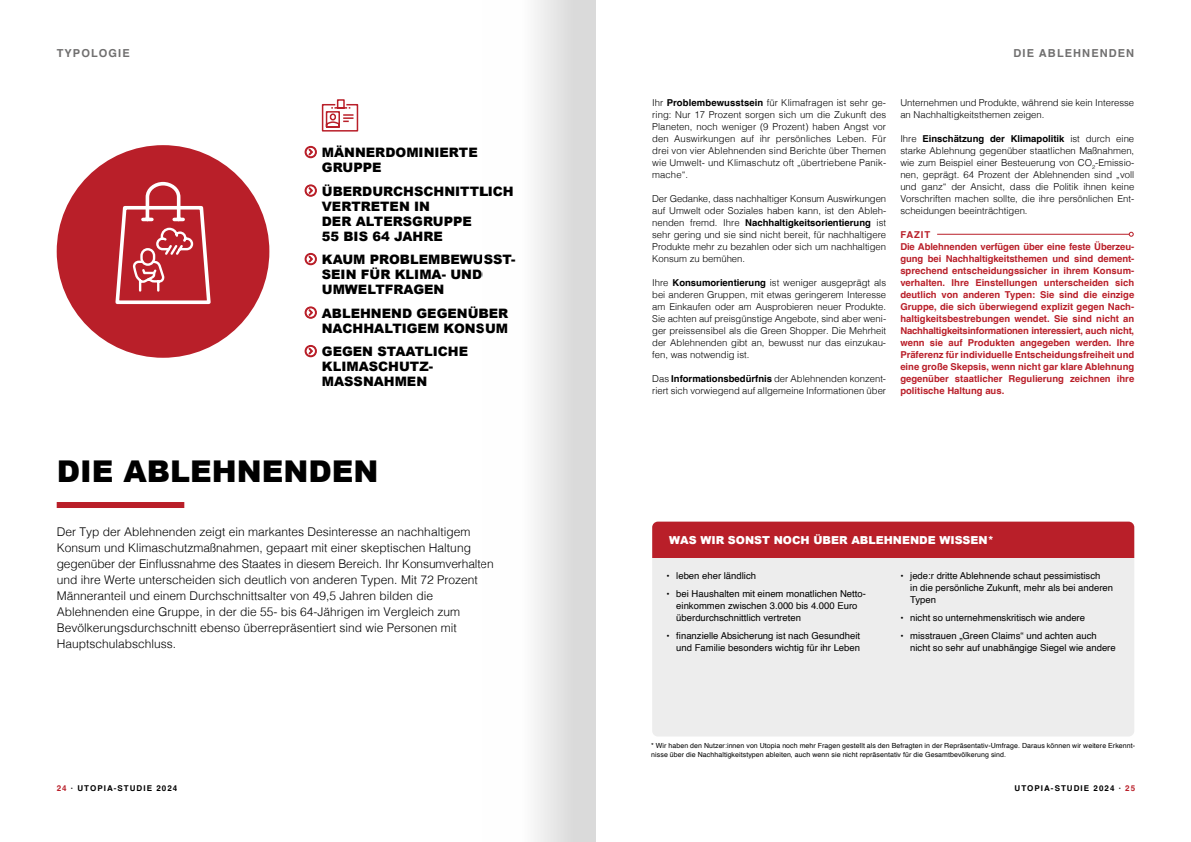
<style>
.page{position:relative;width:1191px;height:842px;background:#fff}
.page>*{position:absolute;margin:0;border:0;box-sizing:border-box;transform-origin:0 0}
.t1{font:900 30px "Arial";color:#000}
.t2{font:900 13px/15px "Arial";color:#000}
.t3{font:300 12px/16px "Helvetica";color:#000}
.t4{font:900 11px "Arial";color:#fff}
.t5{font:700 11px "Helvetica";letter-spacing:.1em;color:#706f6f}
.t6{font:300 9.5px/12px "Helvetica";color:#000;text-align:justify}
.t7{font:700 9.5px/12px "Helvetica";color:#b91f29}
.t8{font:9.5px/12px "Helvetica";color:#000}
.t9{font:700 8px "Helvetica";letter-spacing:.13em;color:#000}
.t10{font:7px/9px "Helvetica";letter-spacing:.01em;color:#000}
.s1{font-weight:700}
.s2{font-size:9px}
.s3{color:#b91f29}
</style>
<div class="page">
<div style="left:652px;top:522px;width:482px;height:214px;background:#ededed;border-radius:6px"></div>
<div style="left:652px;top:522px;width:482px;height:36px;background:#b91f29"></div>
<div style="left:57px;top:502px;width:127px;height:6px;background:#b91f29"></div>
<svg style="left:304px;top:146px;width:13px;height:12px"></svg>
<svg style="left:304px;top:184px;width:13px;height:13px"></svg>
<svg style="left:304px;top:253px;width:13px;height:12px"></svg>
<svg style="left:304px;top:306px;width:13px;height:13px"></svg>
<svg style="left:304px;top:345px;width:13px;height:12px"></svg>
<svg style="left:321px;top:99px;width:38px;height:33px"></svg>
<hr style="left:937px;top:234px;width:192px;height:1px;background:#b91f29">
<svg style="left:1128px;top:232px;width:5px;height:5px"></svg>
<div style="left:57px;top:145px;width:212px;height:213px;background:#b91f29;border-radius:50%"></div>
<svg style="left:115px;top:181px;width:96px;height:124px"></svg>
<div style="left:482px;top:0;width:113px;height:842px;background:linear-gradient(to right,#fff,#d6d6d6)"></div>
<p class="t5" style="left:57px;top:46px;width:74px">TYPOLOGIE</p>
<h2 class="t2" style="left:322px;top:144px;width:157px">MÄNNERDOMINIERTE<br>GRUPPE</h2>
<h2 class="t2" style="left:322px;top:183px;width:193px">ÜBERDURCHSCHNITTLICH<br>VERTRETEN IN<br>DER ALTERSGRUPPE<br>55 BIS 64 JAHRE</h2>
<h2 class="t2" style="left:322px;top:251px;width:195px">KAUM PROBLEMBEWUSST-<br>SEIN FÜR KLIMA- UND<br>UMWELTFRAGEN</h2>
<h2 class="t2" style="left:322px;top:305px;width:188px">ABLEHNEND GEGENÜBER<br>NACHHALTIGEM KONSUM</h2>
<h2 class="t2" style="left:322px;top:343px;width:148px">GEGEN STAATLICHE<br>KLIMASCHUTZ-<br>MASSNAHMEN</h2>
<h1 class="t1" style="left:57px;top:450px;width:323px">DIE ABLEHNENDEN</h1>
<p class="t3" style="left:57px;top:523px;width:439px">Der Typ der Ablehnenden zeigt ein markantes Desinteresse an nachhaltigem Konsum und Klimaschutzmaßnahmen, gepaart mit einer skeptischen Haltung gegenüber der Einflussnahme des Staates in diesem Bereich. Ihr Konsumverhalten und ihre Werte unterscheiden sich deutlich von anderen Typen. Mit 72 Prozent Männeranteil und einem Durchschnittsalter von 49,5 Jahren bilden die Ablehnenden eine Gruppe, in der die 55- bis 64-Jährigen im Vergleich zum Bevölkerungsdurchschnitt ebenso überrepräsentiert sind wie Personen mit Hauptschulabschluss.</p>
<p class="t5" style="left:1013px;top:46px;width:122px">DIE ABLEHNENDEN</p>
<p class="t6" style="left:652px;top:96px;width:235px">Ihr <span class="s1">Problembewusstsein</span> für Klimafragen ist sehr ge&shy;ring: Nur 17 Prozent sorgen sich um die Zukunft des Planeten, noch weniger (9 Prozent) haben Angst vor den Auswirkungen auf ihr persönliches Leben. Für drei von vier Ablehnenden sind Berichte über Themen wie Umwelt- und Klimaschutz oft „übertriebene Panik&shy;mache“.</p>
<p class="t6" style="left:652px;top:192px;width:235px">Der Gedanke, dass nachhaltiger Konsum Auswirkungen auf Umwelt oder Soziales haben kann, ist den Ableh&shy;nenden fremd. Ihre <span class="s1">Nachhaltigkeitsorientierung</span> ist sehr gering und sie sind nicht bereit, für nachhaltigere Produkte mehr zu bezahlen oder sich um nachhaltigen Konsum zu bemühen.</p>
<p class="t6" style="left:652px;top:276px;width:235px">Ihre <span class="s1">Konsumorientierung</span> ist weniger ausgeprägt als bei anderen Gruppen, mit etwas geringerem Interesse am Einkaufen oder am Ausprobieren neuer Produkte.<br>Sie achten auf preisgünstige Angebote, sind aber weni&shy;ger preissensibel als die Green Shopper. Die Mehrheit der Ablehnenden gibt an, bewusst nur das einzukau&shy;fen, was notwendig ist.</p>
<p class="t6" style="left:652px;top:372px;width:235px">Das <span class="s1">Informationsbedürfnis</span> der Ablehnenden konzent&shy;riert sich vorwiegend auf allgemeine Informationen über</p>
<p class="t6" style="left:900px;top:96px;width:235px">Unternehmen und Produkte, während sie kein Interesse an Nachhaltigkeitsthemen zeigen.</p>
<p class="t6" style="left:900px;top:132px;width:235px">Ihre <span class="s1">Einschätzung der Klimapolitik</span> ist durch eine starke Ablehnung gegenüber staatlichen Maßnahmen, wie zum Beispiel einer Besteuerung von CO<sub>2</sub>-Emissio&shy;nen, geprägt. 64 Prozent der Ablehnenden sind „voll und ganz“ der Ansicht, dass die Politik ihnen keine Vorschriften machen sollte, die ihre persönlichen Ent&shy;scheidungen beeinträchtigen.</p>
<p class="t7" style="left:900px;top:229px;width:235px">FAZIT<br>Die Ablehnenden verfügen über eine feste Überzeu&shy;gung bei Nachhaltigkeitsthemen und sind dement&shy;sprechend entscheidungssicher in ihrem Konsum&shy;verhalten. Ihre Einstellungen unterscheiden sich deutlich von anderen Typen: Sie sind die einzige Gruppe, die sich überwiegend explizit gegen Nach&shy;haltigkeitsbestrebungen wendet. Sie sind nicht an Nachhaltigkeitsinformationen interessiert, auch nicht, wenn sie auf Produkten angegeben werden. Ihre Präferenz für individuelle Entscheidungsfreiheit und eine große Skepsis, wenn nicht gar klare Ablehnung gegenüber staatlicher Regulierung zeichnen ihre politische Haltung aus.</p>
<p class="t4" style="left:669px;top:532px;width:326px">WAS WIR SONST NOCH ÜBER ABLEHNENDE WISSEN*</p>
<p class="t8" style="left:666px;top:570px;width:91px"><span class="s2">•</span> leben eher ländlich</p>
<p class="t8" style="left:676px;top:588px;width:191px;text-indent:-10px"><span class="s2">•</span> bei Haushalten mit einem monatlichen Netto&shy;einkommen zwischen 3.000 bis 4.000 Euro überdurchschnittlich vertreten</p>
<p class="t8" style="left:666px;top:629px;width:195px;text-align:right"><span class="s2">•</span> finanzielle Absicherung ist nach Gesundheit und Familie besonders wichtig für ihr Leben</p>
<p class="t8" style="left:910px;top:570px;width:204px;text-indent:-10px"><span class="s2">•</span> jede:r dritte Ablehnende schaut pessimistisch<br>in die persönliche Zukunft, mehr als bei anderen<br>Typen</p>
<p class="t8" style="left:900px;top:612px;width:186px"><span class="s2">•</span> nicht so unternehmenskritisch wie andere</p>
<p class="t8" style="left:910px;top:629px;width:207px;text-indent:-10px"><span class="s2">•</span> misstrauen „Green Claims“ und achten auch nicht so sehr auf unabhängige Siegel wie andere</p>
<p class="t10" style="left:651px;top:741px;width:485px">* Wir haben den Nutzer:innen von Utopia noch mehr Fragen gestellt als den Befragten in der Repräsentativ-Umfrage. Daraus können wir weitere Erkennt&shy;nisse über die Nachhaltigkeitstypen ableiten, auch wenn sie nicht repräsentativ für die Gesamtbevölkerung sind.</p>
<p class="t9" style="left:57px;top:784px;width:122px"><span class="s3">24</span> · UTOPIA-STUDIE 2024</p>
<p class="t9" style="left:1014px;top:784px;width:122px">UTOPIA-STUDIE 2024 · <span class="s3">25</span></p>
</div>
